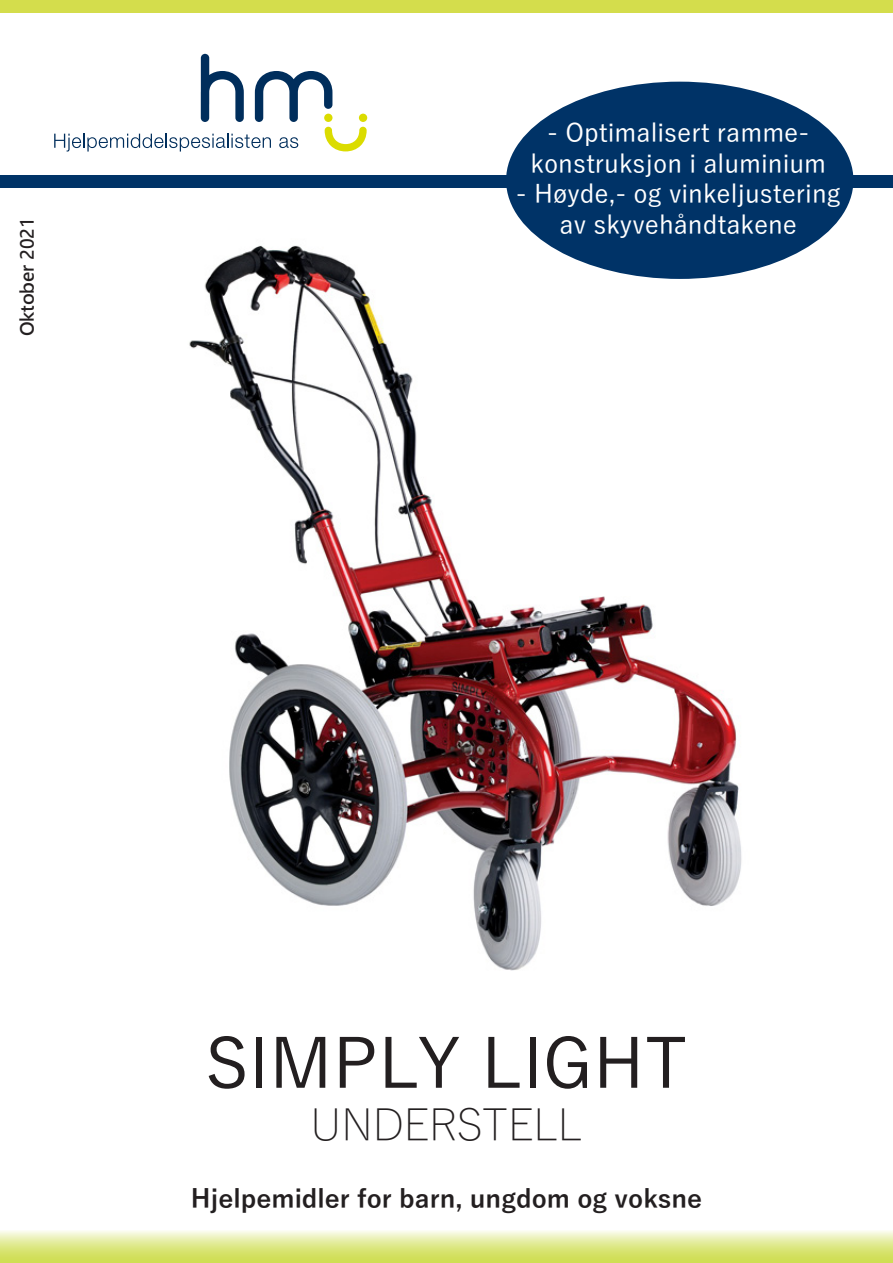
<style>
.page{position:relative;width:893px;height:1263px;background:#fff}
.page>*{position:absolute;margin:0;border:0;box-sizing:border-box;transform-origin:0 0}
.t1{font:500 69px "Yu Gothic";color:#231f20}
.t2{font:300 43.5px "Yu Gothic";color:#231f20}
.t3{font:500 25.5px "Yu Gothic";color:#fff}
.t4{font:700 25.5px "Yu Gothic";color:#231f20}
.t5{font:18px "Microsoft Jheng Hei UI Bold";color:#231f20}
</style>
<div class="page">
<img style="left:189px;top:230px;width:641px;height:741px">
<div style="left:0;top:0;width:893px;height:13px;background:#d4dd4c"></div>
<div style="left:0;top:175px;width:893px;height:13px;background:#003367"></div>
<svg style="left:54px;top:54px;width:313px;height:98px"></svg>
<div style="left:359px;top:114px;width:8px;height:8px;background:#dbdc00;border-radius:50%"></div>
<div style="left:324px;top:114px;width:8px;height:8px;background:#dbdc00;border-radius:50%"></div>
<svg style="left:0;top:1231px;width:893px;height:32px;background:#dfe98d"></svg>
<div style="left:506px;top:82px;width:347px;height:197px;background:#003367;border-radius:50%"></div>
<p class="t5" style="left:16px;top:336px;width:121px;rotate:-90deg">Oktober 2021</p>
<p class="t3" style="left:547px;top:109px;width:264px">- Optimalisert ramme-</p>
<p class="t3" style="left:530px;top:140px;width:297px">konstruksjon i aluminium</p>
<p class="t3" style="left:516px;top:170px;width:326px">- Høyde,- og vinkeljustering</p>
<p class="t3" style="left:560px;top:201px;width:239px">av skyvehåndtakene</p>
<p class="t1" style="left:205px;top:1000px;width:484px">SIMPLY LIGHT</p>
<p class="t2" style="left:311px;top:1085px;width:273px">UNDERSTELL</p>
<p class="t4" style="left:191px;top:1184px;width:513px">Hjelpemidler for barn, ungdom og voksne</p>
</div>
